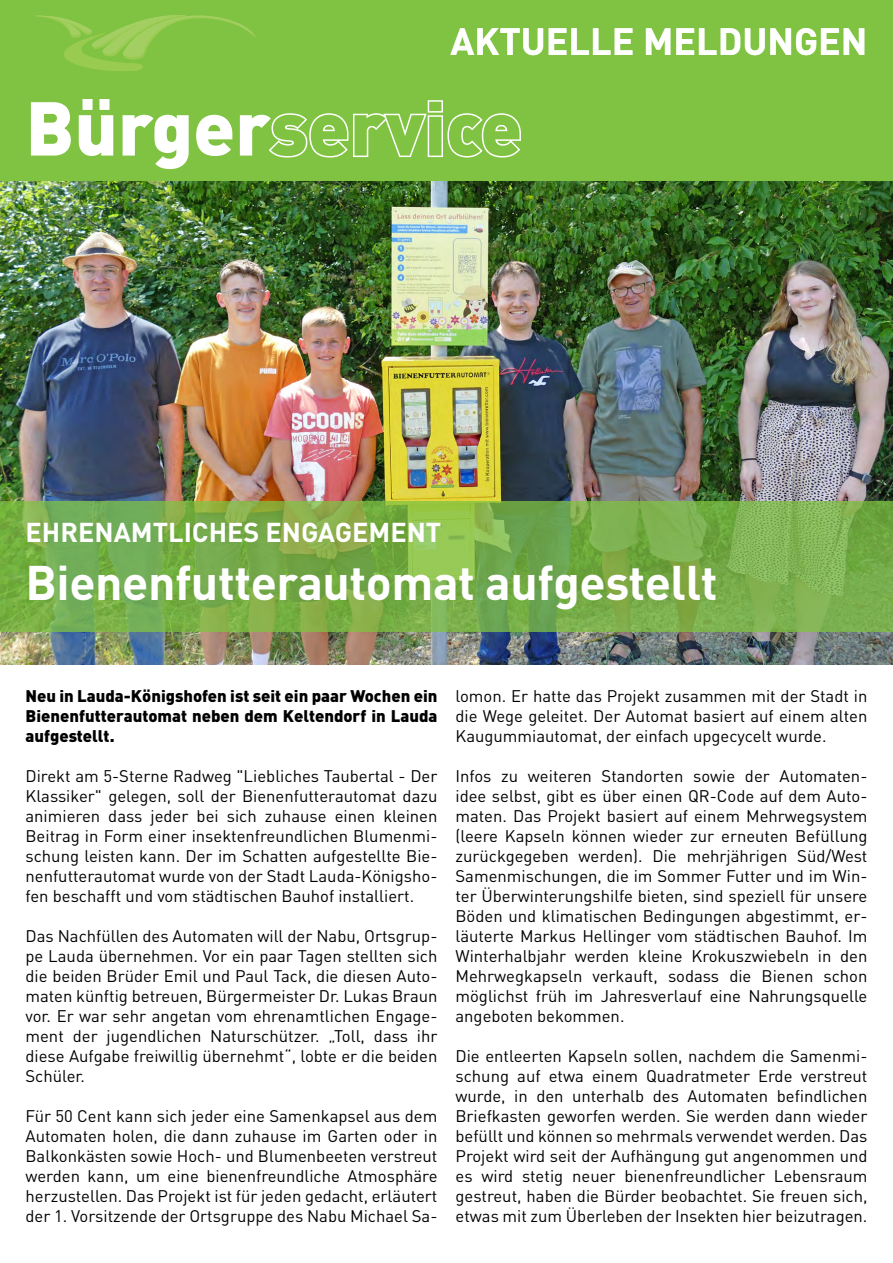
<style>
.page{position:relative;width:893px;height:1263px;background:#fff}
.page>*{position:absolute;margin:0;border:0;box-sizing:border-box;transform-origin:0 0}
.t1{font:900 75px "DIN Pro";color:#80c342}
.t2{font:700 48px "DIN Pro";letter-spacing:-.01em;color:#fff}
.t3{font:700 37.5px "DIN Pro";color:#fff}
.t4{font:700 27px "DIN Pro";color:#fff}
.t5{font:16.65px/20px "DIN Pro";color:#000;text-align:justify}
.t6{font:900 16.65px/20px "DIN Pro";color:#000;text-align:justify}
.s1{color:#fff}
</style>
<div class="page">
<img style="left:0;top:180px;width:893px;height:484px">
<svg style="left:0;top:501px;width:893px;height:130px;background:#79ad4b"></svg>
<div style="left:0;top:0;width:893px;height:180px;background:#80c342"></div>
<svg style="left:35px;top:15px;width:221px;height:56px"></svg>
<svg style="left:268px;top:100px;width:253px;height:58px"></svg>
<h3 class="t3" style="left:451px;top:15px;width:418px">AKTUELLE MELDUNGEN</h3>
<h1 class="t1" style="left:26px;top:77px;width:498px"><span class="s1">Bürger</span>service</h1>
<h3 class="t4" style="left:26px;top:514px;width:54px">Ehrenamtl</h3>
<h3 class="t4" style="left:184px;top:514px;width:117px">iches Engagement</h3>
<h2 class="t2" style="left:26px;top:550px;width:694px">Bienenfutterautomat aufgestellt</h2>
<p class="t6" style="left:26px;top:685px;width:413px">Neu in Lauda-Königshofen ist seit ein paar Wochen ein Bienenfutterautomat neben dem Keltendorf in Lauda aufgestellt.</p>
<p class="t5" style="left:26px;top:765px;width:413px">Direkt am 5-Sterne Radweg "Liebliches Taubertal - Der Klassiker" gelegen, soll der Bienenfutterautomat dazu animieren dass jeder bei sich zuhause einen kleinen Beitrag in Form einer insektenfreundlichen Blumenmi&shy;schung leisten kann. Der im Schatten aufgestellte Bie&shy;nenfutterautomat wurde von der Stadt Lauda-Königsho&shy;fen beschafft und vom städtischen Bauhof installiert.</p>
<p class="t5" style="left:26px;top:925px;width:413px">Das Nachfüllen des Automaten will der Nabu, Ortsgrup&shy;pe Lauda übernehmen. Vor ein paar Tagen stellten sich die beiden Brüder Emil und Paul Tack, die diesen Auto&shy;maten künftig betreuen, Bürgermeister Dr. Lukas Braun vor. Er war sehr angetan vom ehrenamtlichen Engage&shy;ment der jugendlichen Naturschützer. „Toll, dass ihr diese Aufgabe freiwillig übernehmt“, lobte er die beiden Schüler.</p>
<p class="t5" style="left:26px;top:1105px;width:413px">Für 50 Cent kann sich jeder eine Samenkapsel aus dem Automaten holen, die dann zuhause im Garten oder in Balkonkästen sowie Hoch- und Blumenbeeten verstreut werden kann, um eine bienenfreundliche Atmosphäre herzustellen. Das Projekt ist für jeden gedacht, erläutert der 1. Vorsitzende der Ortsgruppe des Nabu Michael Sa-</p>
<p class="t5" style="left:455px;top:685px;width:413px">lomon. Er hatte das Projekt zusammen mit der Stadt in die Wege geleitet. Der Automat basiert auf einem alten Kaugummiautomat, der einfach upgecycelt wurde.</p>
<p class="t5" style="left:455px;top:765px;width:413px">Infos zu weiteren Standorten sowie der Automaten&shy;idee selbst, gibt es über einen QR-Code auf dem Auto&shy;maten. Das Projekt basiert auf einem Mehrwegsystem (leere Kapseln können wieder zur erneuten Befüllung zurückgegeben werden). Die mehrjährigen Süd/West Samenmischungen, die im Sommer Futter und im Win&shy;ter Überwinterungshilfe bieten, sind speziell für unsere Böden und klimatischen Bedingungen abgestimmt, er&shy;läuterte Markus Hellinger vom städtischen Bauhof. Im Winterhalbjahr werden kleine Krokuszwiebeln in den Mehrwegkapseln verkauft, sodass die Bienen schon möglichst früh im Jahresverlauf eine Nahrungsquelle angeboten bekommen.</p>
<p class="t5" style="left:455px;top:1045px;width:413px">Die entleerten Kapseln sollen, nachdem die Samenmi&shy;schung auf etwa einem Quadratmeter Erde verstreut wurde, in den unterhalb des Automaten befindlichen Briefkasten geworfen werden. Sie werden dann wieder befüllt und können so mehrmals verwendet werden. Das Projekt wird seit der Aufhängung gut angenommen und es wird stetig neuer bienenfreundlicher Lebensraum gestreut, haben die Bürder beobachtet. Sie freuen sich, etwas mit zum Überleben der Insekten hier beizutragen.</p>
</div>
